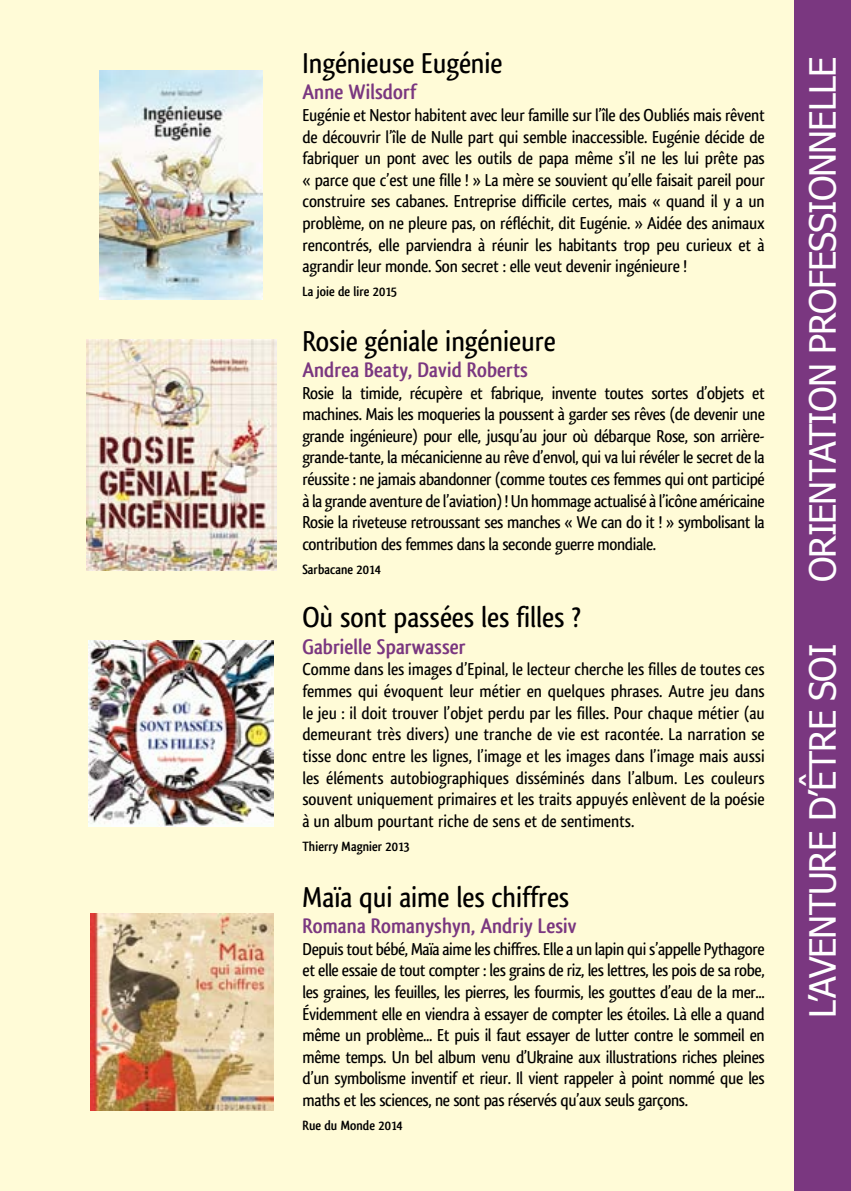
<style>
.page{position:relative;width:851px;height:1191px;background:#fff}
.page>*{position:absolute;margin:0;border:0;box-sizing:border-box;transform-origin:0 0}
.t1{font:36px "Tahoma";letter-spacing:-.025em;color:#fff}
.t2{font:500 30px "Qlassik";color:#000}
.t3{font:700 22px "Qlassik";color:#7a3780}
.t4{font:500 18px/21.6px "Qlassik";letter-spacing:-.015em;color:#000;text-align:justify}
.t5{font:700 14px "Qlassik";color:#000}
</style>
<div class="page">
<div style="left:0;top:0;width:823px;height:1191px;background:#fffbd7"></div>
<div style="left:794px;top:0;width:56px;height:1191px;background:#7a3780"></div>
<img style="left:100px;top:71px;width:162px;height:228px">
<img style="left:87px;top:339px;width:189px;height:231px">
<img style="left:88px;top:640px;width:186px;height:187px">
<img style="left:90px;top:913px;width:183px;height:197px">
<h2 class="t2" style="left:302px;top:46px;width:201px">Ingénieuse Eugénie</h2>
<p class="t3" style="left:302px;top:79px;width:115px">Anne Wilsdorf</p>
<p class="t4" style="left:302px;top:104px;width:463px">Eugénie et Nestor habitent avec leur famille sur l’île des Oubliés mais rêvent de découvrir l’île de Nulle part qui semble inaccessible. Eugénie décide de fabriquer un pont avec les outils de papa même s’il ne les lui prête pas « parce que c’est une fille ! » La mère se souvient qu’elle faisait pareil pour construire ses cabanes. Entreprise difficile certes, mais « quand il y a un problème, on ne pleure pas, on réfléchit, dit Eugénie. » Aidée des animaux rencontrés, elle parviendra à réunir les habitants trop peu curieux et à agrandir leur monde. Son secret : elle veut devenir ingénieure !</p>
<p class="t5" style="left:302px;top:283px;width:96px">La joie de lire 2015</p>
<h2 class="t2" style="left:302px;top:323px;width:255px">Rosie géniale ingénieure</h2>
<p class="t3" style="left:302px;top:357px;width:227px">Andrea Beaty, David Roberts</p>
<p class="t4" style="left:302px;top:382px;width:464px">Rosie la timide, récupère et fabrique, invente toutes sortes d’objets et machines. Mais les moqueries la poussent à garder ses rêves (de devenir une grande ingénieure) pour elle, jusqu’au jour où débarque Rose, son arrière&shy;grande-tante, la mécanicienne au rêve d’envol, qui va lui révéler le secret de la réussite : ne jamais abandonner (comme toutes ces femmes qui ont participé à la grande aventure de l’aviation) ! Un hommage actualisé à l’icône américaine Rosie la riveteuse retroussant ses manches « We can do it ! » symbolisant la contribution des femmes dans la seconde guerre mondiale.</p>
<p class="t5" style="left:302px;top:561px;width:80px">Sarbacane 2014</p>
<h2 class="t2" style="left:302px;top:600px;width:280px">Où sont passées les filles ?</h2>
<p class="t3" style="left:302px;top:634px;width:165px">Gabrielle Sparwasser</p>
<p class="t4" style="left:302px;top:659px;width:464px">Comme dans les images d’Epinal, le lecteur cherche les filles de toutes ces femmes qui évoquent leur métier en quelques phrases. Autre jeu dans le jeu : il doit trouver l’objet perdu par les filles. Pour chaque métier (au demeurant très divers) une tranche de vie est racontée. La narration se tisse donc entre les lignes, l’image et les images dans l’image mais aussi les éléments autobiographiques disséminés dans l’album. Les couleurs souvent uniquement primaires et les traits appuyés enlèvent de la poésie à un album pourtant riche de sens et de sentiments.</p>
<p class="t5" style="left:302px;top:838px;width:109px">Thierry Magnier 2013</p>
<h2 class="t2" style="left:302px;top:879px;width:268px">Maïa qui aime les chiffres</h2>
<p class="t3" style="left:302px;top:913px;width:275px">Romana Romanyshyn, Andriy Lesiv</p>
<p class="t4" style="left:302px;top:938px;width:463px">Depuis tout bébé, Maïa aime les chiffres. Elle a un lapin qui s’appelle Pythagore et elle essaie de tout compter : les grains de riz, les lettres, les pois de sa robe, les graines, les feuilles, les pierres, les fourmis, les gouttes d’eau de la mer...<br>Évidemment elle en viendra à essayer de compter les étoiles. Là elle a quand même un problème... Et puis il faut essayer de lutter contre le sommeil en même temps. Un bel album venu d’Ukraine aux illustrations riches pleines d’un symbolisme inventif et rieur. Il vient rappeler à point nommé que les maths et les sciences, ne sont pas réservés qu’aux seuls garçons.</p>
<p class="t5" style="left:302px;top:1117px;width:102px">Rue du Monde 2014</p>
<h1 class="t1" style="left:798px;top:582px;width:527px;rotate:-90deg">ORIENTATION PROFESSIONNELLE</h1>
<h1 class="t1" style="left:798px;top:1017px;width:375px;rotate:-90deg">L’AVENTURE D’ÊTRE SOI</h1>
</div>
